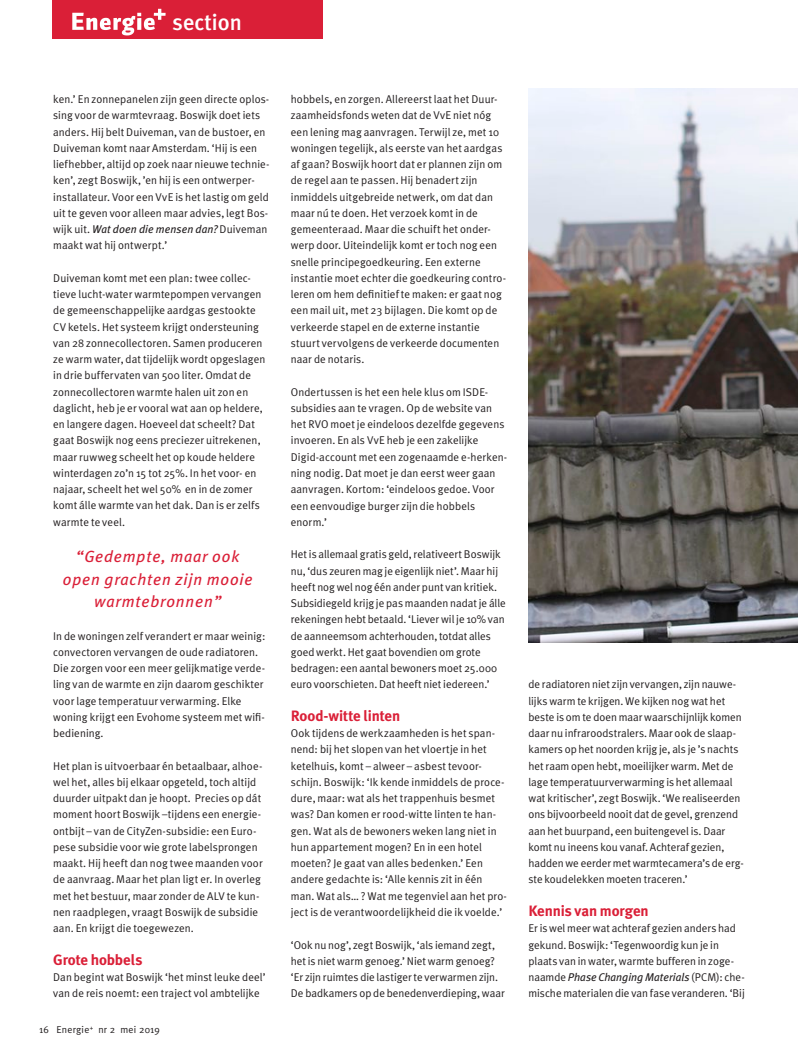
<style>
.page{position:relative;width:798px;height:1053px;background:#fff}
.page>*{position:absolute;margin:0;border:0;box-sizing:border-box;transform-origin:0 0}
.t1{font:500 22.5px "Meta Plus";color:#fff}
.t2{font:italic 16.25px/22.5px "Meta Plus";letter-spacing:.05em;color:#da1f37;text-align:center}
.t3{font:700 15px "Meta Plus";letter-spacing:-.005em;color:#da1f37}
.t4{font:11.25px/16.2px "Meta Plus Normal";letter-spacing:.005em;color:#231f20}
.t5{font:italic 11.25px "Meta Plus";letter-spacing:.005em;color:#231f20}
.t6{font:10px "Meta Plus Normal";letter-spacing:.025em;color:#231f20}
.s1{font-family:"Meta Plus Normal";font-style:normal}
</style>
<div class="page">
<div style="left:52px;top:0;width:271px;height:39px;background:#da1f37"></div>
<img style="left:528px;top:89px;width:269px;height:553px">
<svg style="left:72px;top:9px;width:93px;height:26px"></svg>
<h1 class="t1" style="left:172px;top:9px;width:71px">section</h1>
<p class="t4" style="left:53px;top:91px;width:218px">ken.’ En zonnepanelen zijn geen directe oplos&shy;sing voor de warmtevraag. Boswijk doet iets anders. Hij belt Duiveman, van de bustoer, en Duiveman komt naar Amsterdam. ‘Hij is een liefhebber, altijd op zoek naar nieuwe technie&shy;ken’, zegt Boswijk, ’en hij is een ontwerper&shy;installateur. Voor een VvE is het lastig om geld uit te geven voor alleen maar advies, legt Bos-</p>
<p class="t5" style="left:53px;top:223px;width:216px"><span class="s1">wijk uit.</span> Wat doen die mensen dan? <span class="s1">Duiveman</span></p>
<p class="t4" style="left:53px;top:237px;width:115px">maakt wat hij ontwerpt.’</p>
<p class="t4" style="left:53px;top:270px;width:214px">Duiveman komt met een plan: twee collec&shy;tieve lucht-water warmtepompen vervangen de gemeenschappelijke aardgas gestookte CV ketels. Het systeem krijgt ondersteuning van 28 zonnecollectoren. Samen produceren ze warm water, dat tijdelijk wordt opgeslagen in drie buffervaten van 500 liter. Omdat de zonnecollectoren warmte halen uit zon en daglicht, heb je er vooral wat aan op heldere, en langere dagen. Hoeveel dat scheelt? Dat gaat Boswijk nog eens preciezer uitrekenen, maar ruwweg scheelt het op koude heldere winterdagen zo’n 15 tot 25%. In het voor- en najaar, scheelt het wel 50% en in de zomer komt álle warmte van het dak. Dan is er zelfs warmte te veel.</p>
<h2 class="t2" style="left:63px;top:545px;width:191px">“Gedempte, maar ook open grachten zijn mooie warmtebronnen”</h2>
<p class="t4" style="left:53px;top:627px;width:214px">In de woningen zelf verandert er maar weinig: convectoren vervangen de oude radiatoren.<br>Die zorgen voor een meer gelijkmatige verde&shy;ling van de warmte en zijn daarom geschikter voor lage temperatuur verwarming. Elke woning krijgt een Evohome systeem met wifi&shy;bediening.</p>
<p class="t4" style="left:53px;top:757px;width:211px">Het plan is uitvoerbaar én betaalbaar, alhoe&shy;wel het, alles bij elkaar opgeteld, toch altijd duurder uitpakt dan je hoopt. Precies op dát moment hoort Boswijk –tijdens een energie&shy;ontbijt – van de CityZen-subsidie: een Euro&shy;pese subsidie voor wie grote labelsprongen maakt. Hij heeft dan nog twee maanden voor de aanvraag. Maar het plan ligt er. In overleg met het bestuur, maar zonder de ALV te kun&shy;nen raadplegen, vraagt Boswijk de subsidie aan. En krijgt die toegewezen.</p>
<h3 class="t3" style="left:53px;top:950px;width:91px">Grote hobbels</h3>
<p class="t4" style="left:53px;top:968px;width:214px">Dan begint wat Boswijk ‘het minst leuke deel’ van de reis noemt: een traject vol ambtelijke</p>
<p class="t6" style="left:39px;top:1024px;width:122px">16 Energie<sup>+</sup> nr 2 mei 2019</p>
<p class="t4" style="left:291px;top:91px;width:217px">hobbels, en zorgen. Allereerst laat het Duur&shy;zaamheidsfonds weten dat de VvE niet nóg een lening mag aanvragen. Terwijl ze, met 10 woningen tegelijk, als eerste van het aardgas af gaan? Boswijk hoort dat er plannen zijn om de regel aan te passen. Hij benadert zijn inmiddels uitgebreide netwerk, om dat dan maar nú te doen. Het verzoek komt in de gemeenteraad. Maar die schuift het onder&shy;werp door. Uiteindelijk komt er toch nog een snelle principegoedkeuring. Een externe instantie moet echter die goedkeuring contro&shy;leren om hem definitief te maken: er gaat nog een mail uit, met 23 bijlagen. Die komt op de verkeerde stapel en de externe instantie stuurt vervolgens de verkeerde documenten naar de notaris.</p>
<p class="t4" style="left:291px;top:383px;width:218px">Ondertussen is het een hele klus om ISDE&shy;subsidies aan te vragen. Op de website van het RVO moet je eindeloos dezelfde gegevens invoeren. En als VvE heb je een zakelijke Digid-account met een zogenaamde e-herken&shy;ning nodig. Dat moet je dan eerst weer gaan aanvragen. Kortom: ‘eindeloos gedoe. Voor een eenvoudige burger zijn die hobbels enorm.’</p>
<p class="t4" style="left:291px;top:546px;width:216px">Het is allemaal gratis geld, relativeert Boswijk nu, ‘dus zeuren mag je eigenlijk niet’. Maar hij heeft nog wel nog één ander punt van kritiek.<br>Subsidiegeld krijg je pas maanden nadat je álle rekeningen hebt betaald. ‘Liever wil je 10% van de aanneemsom achterhouden, totdat alles goed werkt. Het gaat bovendien om grote bedragen: een aantal bewoners moet 25.000 euro voorschieten. Dat heeft niet iedereen.’</p>
<h3 class="t3" style="left:291px;top:707px;width:111px">Rood-witte linten</h3>
<p class="t4" style="left:291px;top:725px;width:218px">Ook tijdens de werkzaamheden is het span&shy;nend: bij het slopen van het vloertje in het ketelhuis, komt – alweer – asbest tevoor&shy;schijn. Boswijk: ‘Ik kende inmiddels de proce&shy;dure, maar: wat als het trappenhuis besmet was? Dan komen er rood-witte linten te han&shy;gen. Wat als de bewoners weken lang niet in hun appartement mogen? En in een hotel moeten? Je gaat van alles bedenken.’ Een andere gedachte is: ‘Alle kennis zit in één man. Wat als… ? Wat me tegenviel aan het pro&shy;ject is de verantwoordelijkheid die ik voelde.’</p>
<p class="t4" style="left:291px;top:936px;width:215px">‘Ook nu nog’, zegt Boswijk, ‘als iemand zegt, het is niet warm genoeg.’ Niet warm genoeg? ‘Er zijn ruimtes die lastiger te verwarmen zijn.<br>De badkamers op de benedenverdieping, waar</p>
<p class="t4" style="left:528px;top:676px;width:217px">de radiatoren niet zijn vervangen, zijn nauwe&shy;lijks warm te krijgen. We kijken nog wat het beste is om te doen maar waarschijnlijk komen daar nu infraroodstralers. Maar ook de slaap&shy;kamers op het noorden krijg je, als je ’s nachts het raam open hebt, moeilijker warm. Met de lage temperatuurverwarming is het allemaal wat kritischer’, zegt Boswijk. ‘We realiseerden ons bijvoorbeeld nooit dat de gevel, grenzend aan het buurpand, een buitengevel is. Daar komt nu ineens kou vanaf. Achteraf gezien, hadden we eerder met warmtecamera’s de erg&shy;ste koudelekken moeten traceren.’</p>
<h3 class="t3" style="left:528px;top:902px;width:122px">Kennis van morgen</h3>
<p class="t4" style="left:528px;top:920px;width:209px">Er is wel meer wat achteraf gezien anders had gekund. Boswijk: ‘Tegenwoordig kun je in plaats van in water, warmte bufferen in zoge-</p>
<p class="t5" style="left:528px;top:970px;width:218px"><span class="s1">naamde</span> Phase Changing Materials <span class="s1">(PCM): che-</span></p>
<p class="t4" style="left:528px;top:985px;width:218px">mische materialen die van fase veranderen. ‘Bij</p>
</div>
